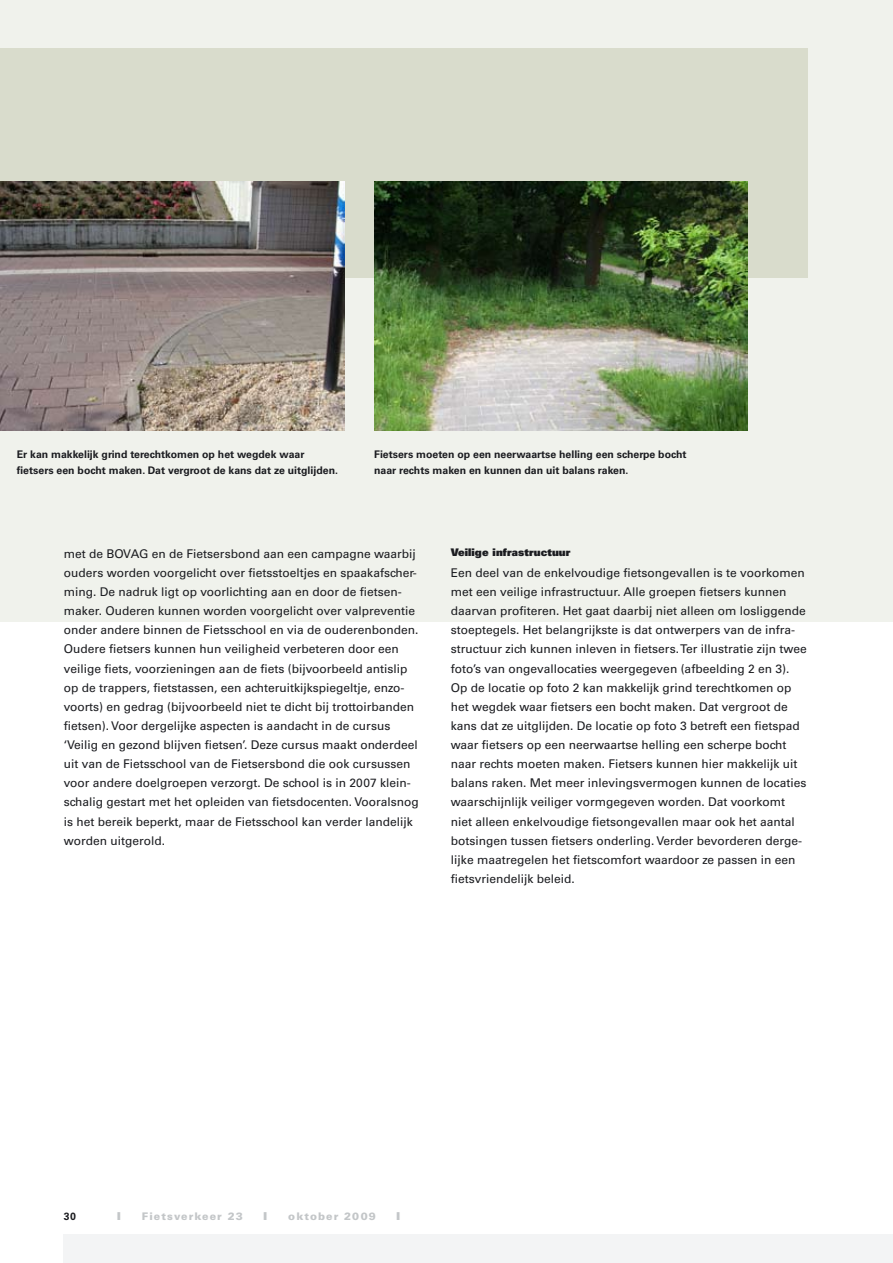
<style>
.page{position:relative;width:893px;height:1263px;background:#fff}
.page>*{position:absolute;margin:0;border:0;box-sizing:border-box;transform-origin:0 0}
.t1{font:12px/19.2px "Univers LT";color:#1b1c20}
.t2{font:900 10.8px "Univers LT";color:#c3c6c8;scale:1.2 1}
.t3{font:700 10.5px/16.5px "Univers LT";color:#1b1c20}
.t4{font:900 10.5px "Univers LT";letter-spacing:.1em;color:#c3c6c8}
.t5{font:900 10.5px "Univers";letter-spacing:.01em;color:#1b1c20}
</style>
<div class="page">
<div style="left:0;top:0;width:893px;height:622px;background:#f0f2ec"></div>
<div style="left:0;top:48px;width:808px;height:229px;background:#d9dccc"></div>
<div style="left:64px;top:1234px;width:829px;height:29px;background:#f3f4f5"></div>
<img style="left:0;top:182px;width:344px;height:249px">
<img style="left:374px;top:182px;width:373px;height:249px">
<p class="t3" style="left:17px;top:446px;width:323px">Er kan makkelijk grind terechtkomen op het wegdek waar fietsers een bocht maken. Dat vergroot de kans dat ze uitglijden.</p>
<p class="t3" style="left:374px;top:446px;width:314px">Fietsers moeten op een neerwaartse helling een scherpe bocht naar rechts maken en kunnen dan uit balans raken.</p>
<p class="t1" style="left:64px;top:544px;width:357px">met de BOVAG en de Fietsersbond aan een campagne waarbij ouders worden voorgelicht over fietsstoeltjes en spaakafscher&shy;ming. De nadruk ligt op voorlichting aan en door de fietsen&shy;maker. Ouderen kunnen worden voorgelicht over valpreventie onder andere binnen de Fietsschool en via de ouderenbonden.<br>Oudere fietsers kunnen hun veiligheid verbeteren door een veilige fiets, voorzieningen aan de fiets (bijvoorbeeld antislip op de trappers, fietstassen, een achteruitkijkspiegeltje, enzo&shy;voorts) en gedrag (bijvoorbeeld niet te dicht bij trottoirbanden fietsen). Voor dergelijke aspecten is aandacht in de cursus ‘Veilig en gezond blijven fietsen’. Deze cursus maakt onderdeel uit van de Fietsschool van de Fietsersbond die ook cursussen voor andere doelgroepen verzorgt. De school is in 2007 klein&shy;schalig gestart met het opleiden van fietsdocenten. Vooralsnog is het bereik beperkt, maar de Fietsschool kan verder landelijk worden uitgerold.</p>
<p class="t5" style="left:451px;top:545px;width:121px">Veilige infrastructuur</p>
<p class="t1" style="left:451px;top:563px;width:358px">Een deel van de enkelvoudige fietsongevallen is te voorkomen met een veilige infrastructuur. Alle groepen fietsers kunnen daarvan profiteren. Het gaat daarbij niet alleen om losliggende stoeptegels. Het belangrijkste is dat ontwerpers van de infra&shy;structuur zich kunnen inleven in fietsers. Ter illustratie zijn twee foto’s van ongevallocaties weergegeven (afbeelding 2 en 3).<br>Op de locatie op foto 2 kan makkelijk grind terechtkomen op het wegdek waar fietsers een bocht maken. Dat vergroot de kans dat ze uitglijden. De locatie op foto 3 betreft een fietspad waar fietsers op een neerwaartse helling een scherpe bocht naar rechts moeten maken. Fietsers kunnen hier makkelijk uit balans raken. Met meer inlevingsvermogen kunnen de locaties waarschijnlijk veiliger vormgegeven worden. Dat voorkomt niet alleen enkelvoudige fietsongevallen maar ook het aantal botsingen tussen fietsers onderling. Verder bevorderen derge&shy;lijke maatregelen het fietscomfort waardoor ze passen in een fietsvriendelijk beleid.</p>
<p class="t3" style="left:64px;top:1208px;width:14px">30</p>
<p class="t2" style="left:117px;top:1209px;width:5px">I</p>
<p class="t4" style="left:142px;top:1209px;width:102px">Fietsverkeer 23</p>
<p class="t2" style="left:263px;top:1209px;width:5px">I</p>
<p class="t4" style="left:288px;top:1209px;width:89px">oktober 2009</p>
<p class="t2" style="left:396px;top:1209px;width:5px">I</p>
</div>
